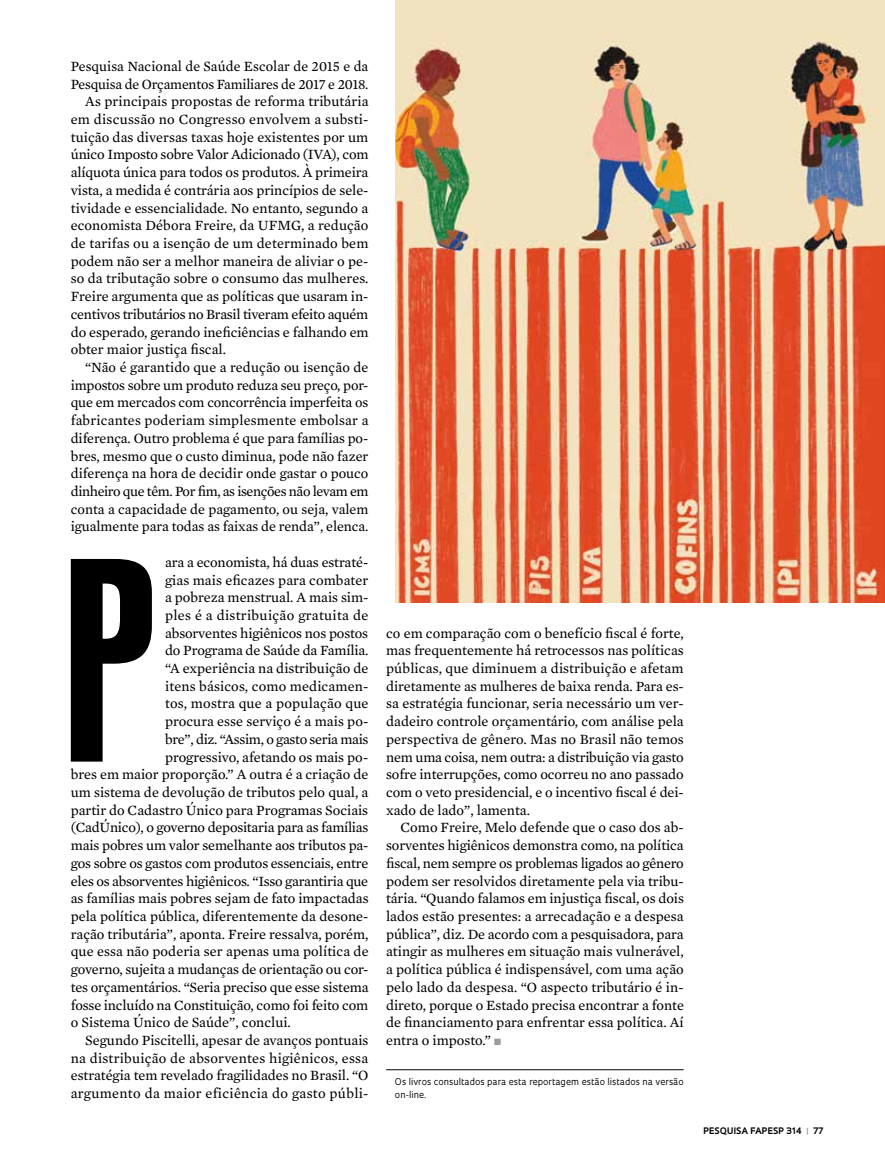
<style>
.page{position:relative;width:885px;height:1169px;background:#fff}
.page>*{position:absolute;margin:0;border:0;box-sizing:border-box;transform-origin:0 0}
.t1{font:259.05px "Swiss 924 BT Regular B";color:#000}
.t2{font:14.4px/17.7px "Mercury Text G2";color:#000;text-align:justify}
.t3{font:14.4px "Mercury Text G2";letter-spacing:-.02em;color:#000}
.t4{font:14.4px "Mercury Text G2";letter-spacing:-.025em;color:#000}
.t5{font:14.4px "Mercury Text G2";letter-spacing:.02em;color:#000}
.t6{font:9px/13.4px "Oculum";color:#000}
.t7{font:700 8.7px "Oculum";letter-spacing:.015em;color:#000}
.s1{color:#9d9d9c}
</style>
<div class="page">
<hr style="left:386px;top:1069px;width:298px;height:1px;background:#000">
<img style="left:395px;top:0;width:490px;height:602px">
<p class="t2" style="left:71px;top:56px;width:299px">Pesquisa Nacional de Saúde Escolar de 2015 e da</p>
<p class="t2" style="left:71px;top:74px;width:299px">Pesquisa de Orçamentos Familiares de 2017 e 2018.</p>
<p class="t2" style="left:85px;top:92px;width:285px">As principais propostas de reforma tributária</p>
<p class="t2" style="left:71px;top:110px;width:299px">em discussão no Congresso envolvem a substi-</p>
<p class="t2" style="left:71px;top:127px;width:299px">tuição das diversas taxas hoje existentes por um</p>
<p class="t2" style="left:71px;top:145px;width:299px">único Imposto sobre Valor Adicionado (IVA), com</p>
<p class="t2" style="left:71px;top:163px;width:299px">alíquota única para todos os produtos. À primeira</p>
<p class="t2" style="left:71px;top:180px;width:299px">vista, a medida é contrária aos princípios de sele-</p>
<p class="t2" style="left:71px;top:198px;width:299px">tividade e essencialidade. No entanto, segundo a</p>
<p class="t2" style="left:71px;top:216px;width:299px">economista Débora Freire, da UFMG, a redução</p>
<p class="t2" style="left:71px;top:233px;width:299px">de tarifas ou a isenção de um determinado bem</p>
<p class="t2" style="left:71px;top:251px;width:299px">podem não ser a melhor maneira de aliviar o pe-</p>
<p class="t2" style="left:71px;top:269px;width:299px">so da tributação sobre o consumo das mulheres.</p>
<p class="t2" style="left:71px;top:287px;width:299px">Freire argumenta que as políticas que usaram in-</p>
<p class="t3" style="left:71px;top:303px;width:299px">centivos tributários no Brasil tiveram efeito aquém</p>
<p class="t2" style="left:71px;top:322px;width:299px">do esperado, gerando ineficiências e falhando em</p>
<p class="t2" style="left:71px;top:340px;width:157px">obter maior justiça fiscal.</p>
<p class="t2" style="left:85px;top:357px;width:285px">“Não é garantido que a redução ou isenção de</p>
<p class="t2" style="left:71px;top:375px;width:299px">impostos sobre um produto reduza seu preço, por-</p>
<p class="t2" style="left:71px;top:393px;width:299px">que em mercados com concorrência imperfeita os</p>
<p class="t2" style="left:71px;top:411px;width:299px">fabricantes poderiam simplesmente embolsar a</p>
<p class="t2" style="left:71px;top:428px;width:299px">diferença. Outro problema é que para famílias po-</p>
<p class="t2" style="left:71px;top:446px;width:299px">bres, mesmo que o custo diminua, pode não fazer</p>
<p class="t2" style="left:71px;top:464px;width:299px">diferença na hora de decidir onde gastar o pouco</p>
<p class="t4" style="left:71px;top:481px;width:299px">dinheiro que têm. Por fim, as isenções não levam em</p>
<p class="t2" style="left:71px;top:499px;width:299px">conta a capacidade de pagamento, ou seja, valem</p>
<p class="t2" style="left:71px;top:517px;width:299px">igualmente para todas as faixas de renda”, elenca.</p>
<h1 class="t1" style="left:61px;top:506px;width:95px">P</h1>
<p class="t2" style="left:165px;top:552px;width:205px">ara a economista, há duas estraté-</p>
<p class="t2" style="left:165px;top:570px;width:205px">gias mais eficazes para combater</p>
<p class="t2" style="left:165px;top:588px;width:205px">a pobreza menstrual. A mais sim-</p>
<p class="t5" style="left:165px;top:604px;width:205px">ples é a distribuição gratuita de</p>
<p class="t2" style="left:165px;top:623px;width:205px">absorventes higiênicos nos postos</p>
<p class="t2" style="left:165px;top:641px;width:205px">do Programa de Saúde da Família.</p>
<p class="t2" style="left:165px;top:658px;width:205px">“A experiência na distribuição de</p>
<p class="t2" style="left:165px;top:676px;width:205px">itens básicos, como medicamen-</p>
<p class="t2" style="left:165px;top:694px;width:205px">tos, mostra que a população que</p>
<p class="t2" style="left:165px;top:711px;width:205px">procura esse serviço é a mais po-</p>
<p class="t4" style="left:165px;top:728px;width:205px">bre”, diz. “Assim, o gasto seria mais</p>
<p class="t2" style="left:165px;top:747px;width:205px">progressivo, afetando os mais po-</p>
<p class="t2" style="left:71px;top:765px;width:299px">bres em maior proporção.” A outra é a criação de</p>
<p class="t2" style="left:71px;top:782px;width:299px">um sistema de devolução de tributos pelo qual, a</p>
<p class="t2" style="left:71px;top:800px;width:299px">partir do Cadastro Único para Programas Sociais</p>
<p class="t3" style="left:71px;top:817px;width:299px">(CadÚnico), o governo depositaria para as famílias</p>
<p class="t2" style="left:71px;top:835px;width:299px">mais pobres um valor semelhante aos tributos pa-</p>
<p class="t2" style="left:71px;top:853px;width:299px">gos sobre os gastos com produtos essenciais, entre</p>
<p class="t3" style="left:71px;top:870px;width:299px">eles os absorventes higiênicos. “Isso garantiria que</p>
<p class="t2" style="left:71px;top:889px;width:299px">as famílias mais pobres sejam de fato impactadas</p>
<p class="t2" style="left:71px;top:906px;width:299px">pela política pública, diferentemente da desone-</p>
<p class="t2" style="left:71px;top:924px;width:299px">ração tributária”, aponta. Freire ressalva, porém,</p>
<p class="t2" style="left:71px;top:942px;width:299px">que essa não poderia ser apenas uma política de</p>
<p class="t2" style="left:71px;top:959px;width:299px">governo, sujeita a mudanças de orientação ou cor-</p>
<p class="t2" style="left:71px;top:977px;width:299px">tes orçamentários. “Seria preciso que esse sistema</p>
<p class="t2" style="left:71px;top:995px;width:299px">fosse incluído na Constituição, como foi feito com</p>
<p class="t2" style="left:71px;top:1012px;width:222px">o Sistema Único de Saúde”, conclui.</p>
<p class="t2" style="left:85px;top:1030px;width:285px">Segundo Piscitelli, apesar de avanços pontuais</p>
<p class="t2" style="left:71px;top:1048px;width:299px">na distribuição de absorventes higiênicos, essa</p>
<p class="t2" style="left:71px;top:1066px;width:299px">estratégia tem revelado fragilidades no Brasil. “O</p>
<p class="t5" style="left:71px;top:1082px;width:299px">argumento da maior eficiência do gasto públi-</p>
<p class="t2" style="left:386px;top:623px;width:299px">co em comparação com o benefício fiscal é forte, mas frequentemente há retrocessos nas políticas públicas, que diminuem a distribuição e afetam diretamente as mulheres de baixa renda. Para es&shy;sa estratégia funcionar, seria necessário um ver&shy;dadeiro controle orçamentário, com análise pela perspectiva de gênero. Mas no Brasil não temos nem uma coisa, nem outra: a distribuição via gasto sofre interrupções, como ocorreu no ano passado com o veto presidencial, e o incentivo fiscal é dei&shy;xado de lado”, lamenta.</p>
<p class="t2" style="left:386px;top:818px;width:299px;text-indent:14px">Como Freire, Melo defende que o caso dos ab&shy;sorventes higiênicos demonstra como, na política fiscal, nem sempre os problemas ligados ao gênero podem ser resolvidos diretamente pela via tribu&shy;tária. “Quando falamos em injustiça fiscal, os dois lados estão presentes: a arrecadação e a despesa pública”, diz. De acordo com a pesquisadora, para atingir as mulheres em situação mais vulnerável, a política pública é indispensável, com uma ação pelo lado da despesa. “O aspecto tributário é in&shy;direto, porque o Estado precisa encontrar a fonte de financiamento para enfrentar essa política. Aí entra o imposto.” <span class="s1">■</span></p>
<p class="t6" style="left:395px;top:1074px;width:290px">Os livros consultados para esta reportagem estão listados na versão on-line.</p>
<p class="t7" style="left:703px;top:1124px;width:121px">PESQUISA FAPESP 314 <span class="s1">|</span> 77</p>
</div>
